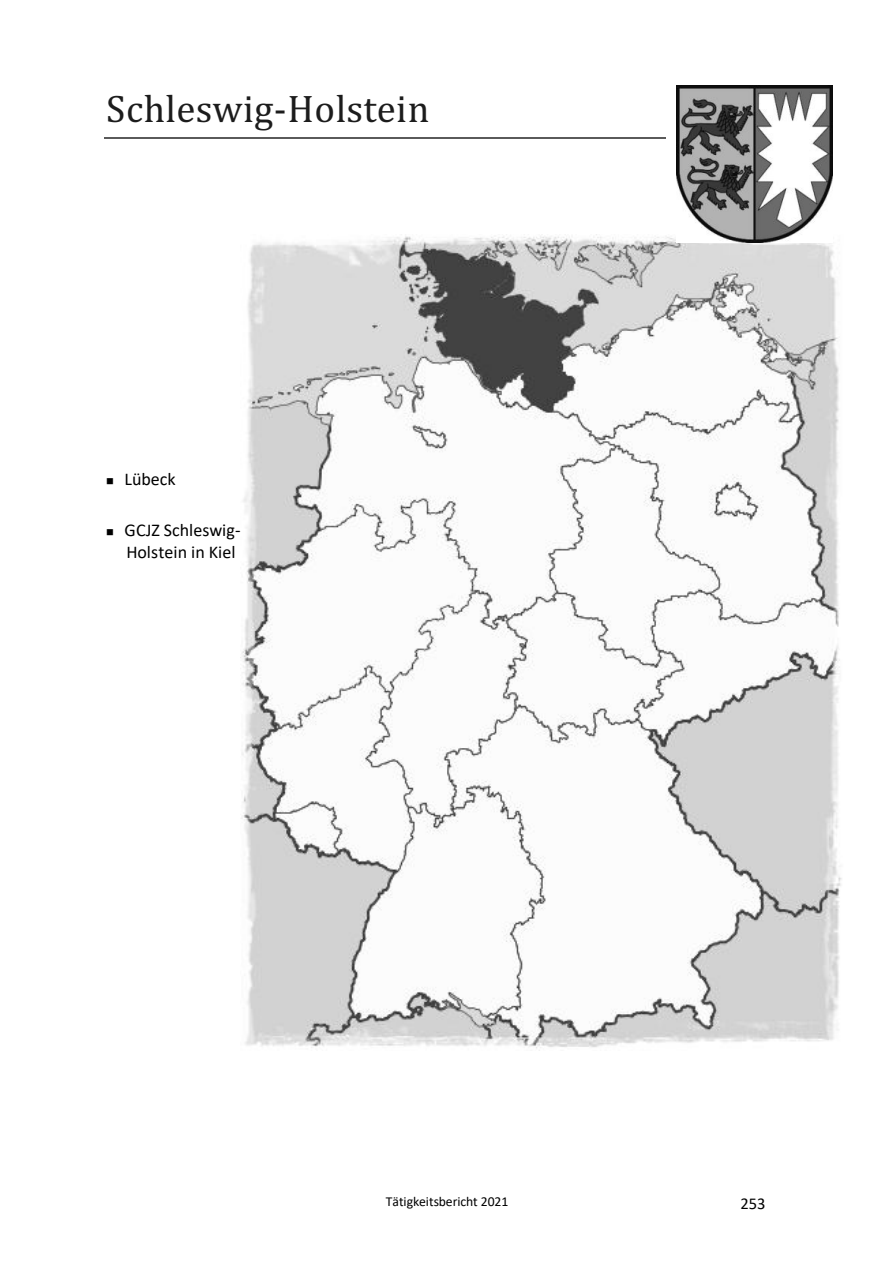
<style>
.page{position:relative;width:893px;height:1263px;background:#fff}
.page>*{position:absolute;margin:0;border:0;box-sizing:border-box;transform-origin:0 0}
.t1{font:38.85px "Cambria";letter-spacing:.01em;color:#1c1c1c}
.t2{font:18px/21.9px "Calibri";color:#000;text-align:right}
.t3{font:16.5px "Calibri";color:#000}
.t4{font:13.65px "Calibri";letter-spacing:-.005em;color:#000}
</style>
<div class="page">
<img style="left:240px;top:236px;width:602px;height:815px">
<hr style="left:104px;top:137px;width:561px;height:1px;background:#5a5a5a">
<img style="left:677px;top:85px;width:155px;height:158px">
<h1 class="t1" style="left:106px;top:95px;width:325px">Schleswig-Holstein</h1>
<p class="t2" style="left:106px;top:468px;width:71px">■ Lübeck</p>
<p class="t2" style="left:106px;top:520px;width:136px">■ GCJZ Schleswig-<br>Holstein in Kiel</p>
<p class="t4" style="left:386px;top:1195px;width:124px">Tätigkeitsbericht 2021</p>
<p class="t3" style="left:740px;top:1196px;width:26px">253</p>
</div>
